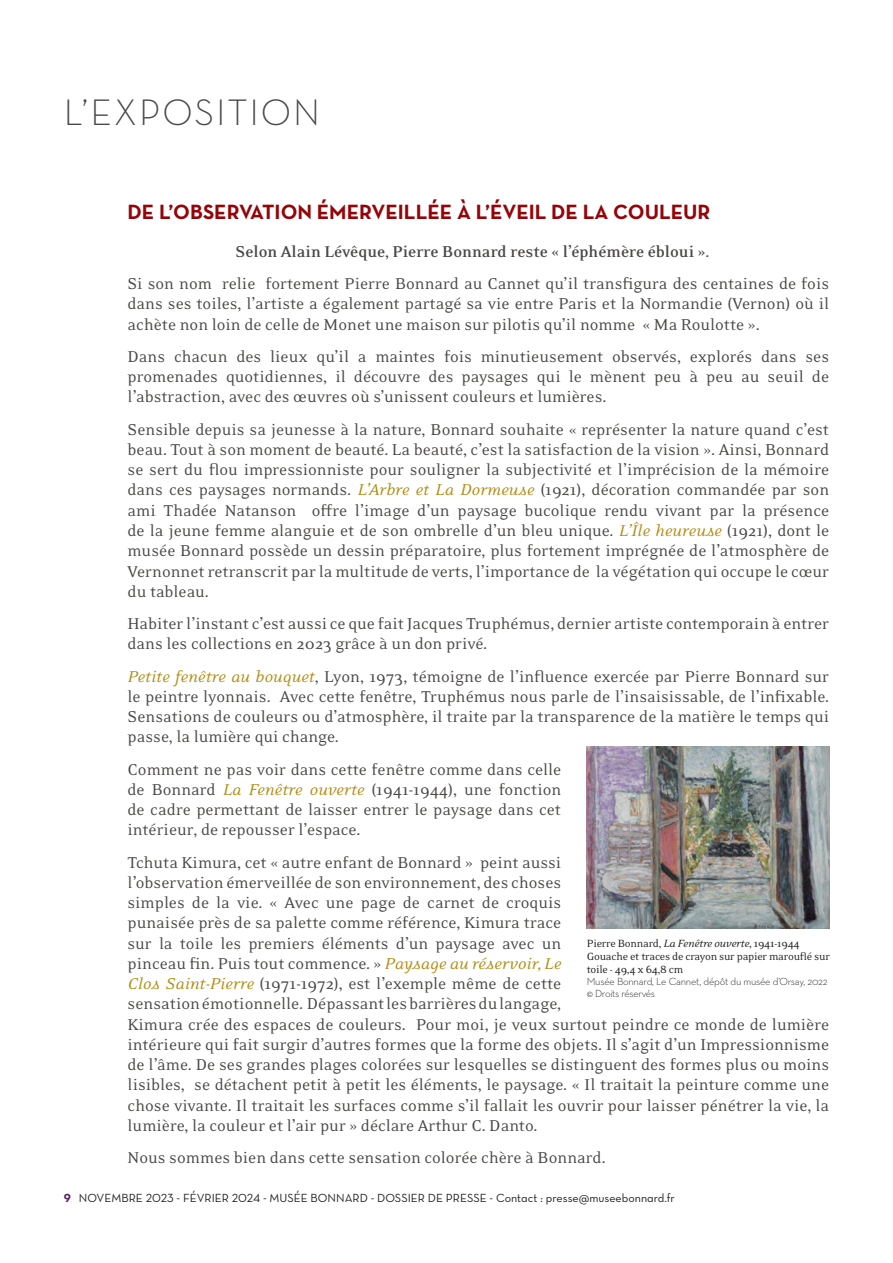
<style>
.page{position:relative;width:893px;height:1263px;background:#fff}
.page>*{position:absolute;margin:0;border:0;box-sizing:border-box;transform-origin:0 0}
.t1{font:37.5px "Neutraface Text Light Alt";letter-spacing:.05em;color:#4a4846}
.t2{font:700 21px "Neutraface Text";color:#940408}
.t3{font:18px/20.2px "Eidetic Neo OT";color:#4a4846}
.t4{font:12px/12.8px "Eidetic Neo OT";letter-spacing:-.02em;color:#231f20}
.t5{font:12px "Neutraface Text Book Alt";color:#231f20}
.t6{font:300 10.5px/12px "Neutraface Text";letter-spacing:-.02em;color:#231f20}
.s1{font-weight:700}
.s2{font-style:italic;color:#b38c16}
.s3{font-style:italic}
.s4{font-family:"Neutraface Text Bold Alt";color:#591c63}
</style>
<div class="page">
<img style="left:587px;top:746px;width:242px;height:182px">
<h1 class="t1" style="left:64px;top:89px;width:258px">L’EXPOSITION</h1>
<p class="t2" style="left:128px;top:198px;width:584px">DE L’OBSERVATION ÉMERVEILLÉE À L’ÉVEIL DE LA COULEUR</p>
<p class="t3" style="left:128px;top:236px;width:703px;line-height:32.2px;text-indent:108px"><span class="s1">Selon Alain Lévêque, Pierre Bonnard reste « l’éphémère ébloui »</span>.<br>Si son nom relie fortement Pierre Bonnard au Cannet qu’il transfigura des centaines de fois</p>
<p class="t3" style="left:128px;top:294px;width:703px">dans ses toiles, l’artiste a également partagé sa vie entre Paris et la Normandie (Vernon) où il achète non loin de celle de Monet une maison sur pilotis qu’il nomme « Ma Roulotte ».</p>
<p class="t3" style="left:128px;top:347px;width:703px;text-align:justify">Dans chacun des lieux qu’il a maintes fois minutieusement observés, explorés dans ses promenades quotidiennes, il découvre des paysages qui le mènent peu à peu au seuil de l’abstraction, avec des œuvres où s’unissent couleurs et lumières.</p>
<p class="t3" style="left:128px;top:420px;width:703px;text-align:justify">Sensible depuis sa jeunesse à la nature, Bonnard souhaite « représenter la nature quand c’est beau. Tout à son moment de beauté. La beauté, c’est la satisfaction de la vision ». Ainsi, Bonnard se sert du flou impressionniste pour souligner la subjectivité et l’imprécision de la mémoire dans ces paysages normands. <span class="s2">L’Arbre et La Dormeuse</span> (1921), décoration commandée par son ami Thadée Natanson offre l’image d’un paysage bucolique rendu vivant par la présence de la jeune femme alanguie et de son ombrelle d’un bleu unique. <span class="s2">L’Île heureuse</span> (1921), dont le musée Bonnard possède un dessin préparatoire, plus fortement imprégnée de l’atmosphère de Vernonnet retranscrit par la multitude de verts, l’importance de la végétation qui occupe le cœur du tableau.</p>
<p class="t3" style="left:128px;top:614px;width:703px">Habiter l’instant c’est aussi ce que fait Jacques Truphémus, dernier artiste contemporain à entrer dans les collections en 2023 grâce à un don privé.</p>
<p class="t3" style="left:128px;top:666px;width:703px;text-align:justify"><span class="s2">Petite fenêtre au bouquet</span>, Lyon, 1973, témoigne de l’influence exercée par Pierre Bonnard sur le peintre lyonnais. Avec cette fenêtre, Truphémus nous parle de l’insaisissable, de l’infixable.<br>Sensations de couleurs ou d’atmosphère, il traite par la transparence de la matière le temps qui passe, la lumière qui change.</p>
<p class="t3" style="left:128px;top:759px;width:435px;text-align:justify">Comment ne pas voir dans cette fenêtre comme dans celle de Bonnard <span class="s2">La Fenêtre ouverte</span> (1941-1944), une fonction de cadre permettant de laisser entrer le paysage dans cet intérieur, de repousser l’espace.</p>
<p class="t3" style="left:128px;top:852px;width:703px">Tchuta Kimura, cet « autre enfant de Bonnard » peint aussi<br>l’observation émerveillée de son environnement, des choses<br>simples de la vie. « Avec une page de carnet de croquis<br>punaisée près de sa palette comme référence, Kimura trace<br>sur la toile les premiers éléments d’un paysage avec un<br>pinceau fin. Puis tout commence. » <span class="s2">Paysage au réservoir, Le<br>Clos Saint-Pierre</span> (1971-1972), est l’exemple même de cette<br>sensation émotionnelle. Dépassant les barrières du langage,<br>Kimura crée des espaces de couleurs. Pour moi, je veux surtout peindre ce monde de lumière intérieure qui fait surgir d’autres formes que la forme des objets. Il s’agit d’un Impressionnisme de l’âme. De ses grandes plages colorées sur lesquelles se distinguent des formes plus ou moins lisibles, se détachent petit à petit les éléments, le paysage. « Il traitait la peinture comme une chose vivante. Il traitait les surfaces comme s’il fallait les ouvrir pour laisser pénétrer la vie, la lumière, la couleur et l’air pur » déclare Arthur C. Danto.</p>
<p class="t3" style="left:128px;top:1148px;width:480px">Nous sommes bien dans cette sensation colorée chère à Bonnard.</p>
<p class="t4" style="left:587px;top:937px;width:245px">Pierre Bonnard, <span class="s3">La Fenêtre ouverte</span>, 1941-1944<br>Gouache et traces de crayon sur papier marouflé sur toile - 49,4 x 64,8 cm</p>
<p class="t6" style="left:587px;top:975px;width:242px">Musée Bonnard, Le Cannet, dépôt du musée d’Orsay, 2022 © Droits réservés</p>
<p class="t5" style="left:64px;top:1191px;width:613px"><span class="s4">9</span> NOVEMBRE 2023 - FÉVRIER 2024 - MUSÉE BONNARD - DOSSIER DE PRESSE - Contact : presse@museebonnard.fr</p>
</div>
